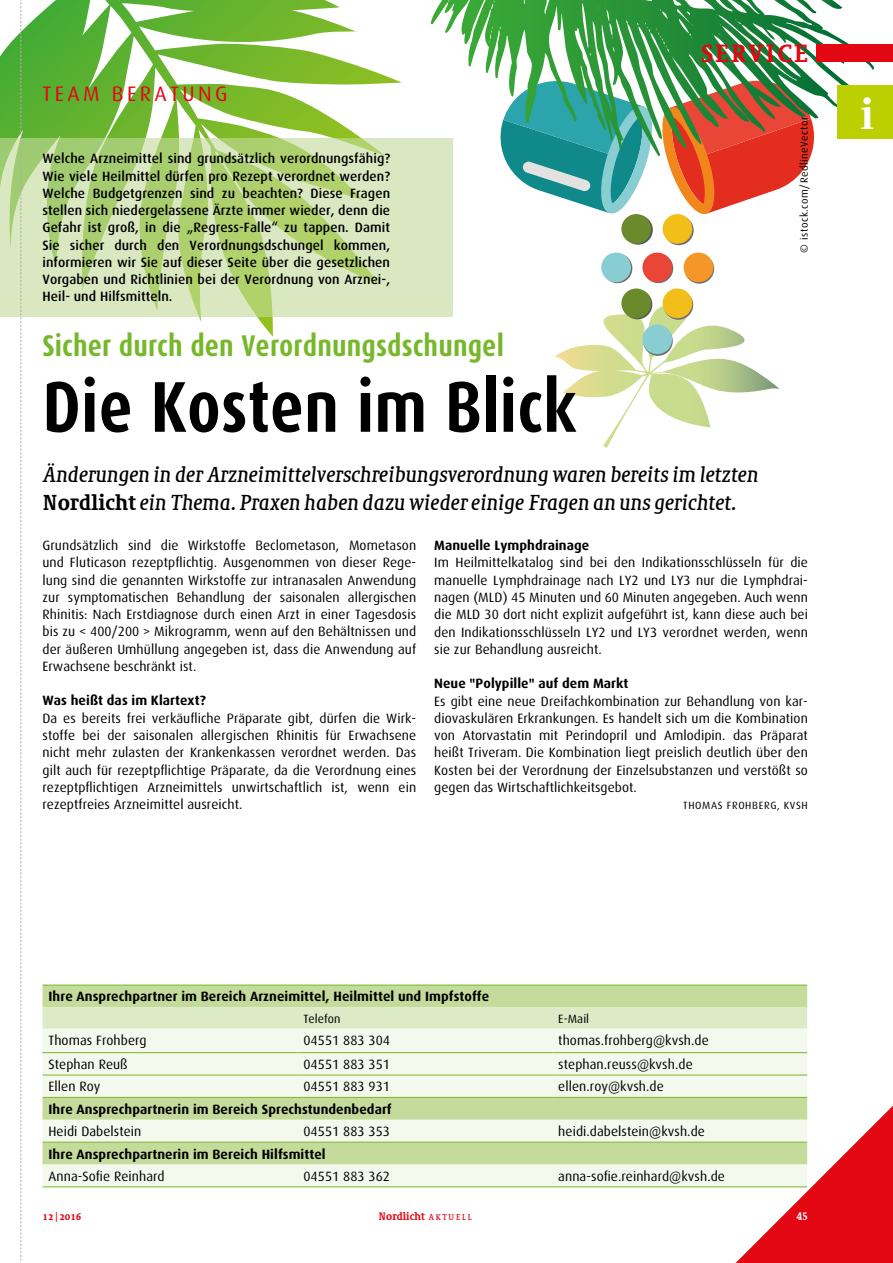
<style>
.page{position:relative;width:893px;height:1263px;background:#fff}
.page>*{position:absolute;margin:0;border:0;box-sizing:border-box;transform-origin:0 0}
.t1{font:700 72px "Dax Condensed";color:#000}
.t2{font:600 45px "Utopia";color:#fff}
.t3{font:700 30px "Dax Condensed";letter-spacing:.005em;color:#76b82a}
.t4{font:24px "Sheriff Roman Bold Caps";color:#e30613}
.t5{font:21px/28.5px "Sheriff Italian";letter-spacing:.005em;color:#000}
.t6{font:21px "Dax OT";color:#e30613}
.t7{font:13.5px/17.2px "Dax OT";letter-spacing:.005em;color:#000;text-align:justify}
.t8{font:500 13.5px/17.2px "Dax OT";letter-spacing:.005em;color:#000;text-align:justify}
.t9{font:700 13.5px "Dax OT";letter-spacing:.005em;color:#000}
.t10{font:12px "Dax OT";letter-spacing:.005em;color:#000}
.t11{font:10.5px "Dax OT";letter-spacing:.05em;color:#000}
.t12{font:700 10.5px "Sheriff";color:#e30613}
.t13{font:10.5px "Sheriff Roman Bold Caps";color:#fff}
.s1{font-family:"Sheriff";font-weight:700}
.s2{font-weight:400;font-size:8.25px}
</style>
<div class="page">
<svg style="left:0;top:0;width:402px;height:337px"></svg>
<svg style="left:555px;top:305px;width:225px;height:143px"></svg>
<svg style="left:664px;top:215px;width:30px;height:30px"></svg>
<svg style="left:643px;top:326px;width:30px;height:30px"></svg>
<svg style="left:663px;top:290px;width:30px;height:30px"></svg>
<svg style="left:684px;top:254px;width:30px;height:30px"></svg>
<svg style="left:644px;top:253px;width:29px;height:30px"></svg>
<svg style="left:623px;top:215px;width:30px;height:30px"></svg>
<svg style="left:603px;top:253px;width:29px;height:30px"></svg>
<div style="left:684px;top:253px;width:29px;height:29px;background:#f49628;border-radius:50%"></div>
<div style="left:642px;top:253px;width:30px;height:29px;background:#e94638;border-radius:50%"></div>
<div style="left:601px;top:253px;width:30px;height:29px;background:#88cdd2;border-radius:50%"></div>
<svg style="left:623px;top:290px;width:29px;height:29px"></svg>
<div style="left:663px;top:288px;width:29px;height:30px;background:#f2be19;border-radius:50%"></div>
<div style="left:621px;top:288px;width:30px;height:30px;background:#6a8a2c;border-radius:50%"></div>
<div style="left:663px;top:214px;width:29px;height:30px;background:#f2be19;border-radius:50%"></div>
<div style="left:621px;top:214px;width:30px;height:30px;background:#6a8a2c;border-radius:50%"></div>
<div style="left:642px;top:324px;width:30px;height:30px;background:#88cdd2;border-radius:50%"></div>
<svg style="left:468px;top:0;width:374px;height:218px"></svg>
<svg style="left:723px;top:1097px;width:170px;height:166px"></svg>
<div style="left:816px;top:45px;width:77px;height:17px;background:#e30613"></div>
<svg style="left:0;top:138px;width:453px;height:179px;background:#c8dea2"></svg>
<div style="left:43px;top:986px;width:764px;height:21px;background:#c4db9b"></div>
<div style="left:43px;top:1007px;width:764px;height:22px;background:#dceac5"></div>
<svg style="left:43px;top:1029px;width:764px;height:157px;background:#e5efd4"></svg>
<hr style="left:43px;top:985px;width:254px;height:1px;background:#76b82a">
<hr style="left:297px;top:985px;width:255px;height:1px;background:#76b82a">
<hr style="left:552px;top:985px;width:255px;height:1px;background:#76b82a">
<hr style="left:43px;top:1052px;width:254px;height:1px;background:#76b82a">
<hr style="left:297px;top:1052px;width:255px;height:1px;background:#76b82a">
<hr style="left:552px;top:1052px;width:255px;height:1px;background:#76b82a">
<hr style="left:43px;top:1075px;width:254px;height:1px;background:#76b82a">
<hr style="left:297px;top:1075px;width:255px;height:1px;background:#76b82a">
<hr style="left:552px;top:1075px;width:255px;height:1px;background:#76b82a">
<hr style="left:43px;top:1097px;width:254px;height:1px;background:#76b82a">
<hr style="left:297px;top:1097px;width:255px;height:1px;background:#76b82a">
<hr style="left:552px;top:1097px;width:255px;height:1px;background:#76b82a">
<hr style="left:43px;top:1142px;width:254px;height:1px;background:#76b82a">
<hr style="left:297px;top:1142px;width:255px;height:1px;background:#76b82a">
<hr style="left:552px;top:1142px;width:255px;height:1px;background:#76b82a">
<hr style="left:43px;top:1186px;width:254px;height:1px;background:#76b82a">
<hr style="left:297px;top:1186px;width:255px;height:1px;background:#76b82a">
<hr style="left:552px;top:1186px;width:255px;height:1px;background:#76b82a">
<svg style="left:21px;top:0;width:1px;height:1263px"></svg>
<div style="left:838px;top:85px;width:55px;height:54px;background:#bccf00"></div>
<h3 class="t6" style="left:43px;top:82px;width:28px">Team</h3>
<h3 class="t6" style="left:112px;top:82px;width:31px">Beratung</h3>
<p class="t8" style="left:43px;top:150px;width:349px">Welche Arzneimittel sind grundsätzlich verordnungsfähig?<br>Wie viele Heilmittel dürfen pro Rezept verordnet werden?<br>Welche Budgetgrenzen sind zu beachten? Diese Fragen stellen sich niedergelassene Ärzte immer wieder, denn die Gefahr ist groß, in die „Regress-Falle“ zu tappen. Damit Sie sicher durch den Verordnungsdschungel kommen, informieren wir Sie auf dieser Seite über die gesetzlichen Vorgaben und Richtlinien bei der Verordnung von Arznei-, Heil- und Hilfsmitteln.</p>
<h3 class="t3" style="left:43px;top:329px;width:463px">Sicher durch den Verordnungsdschungel</h3>
<h1 class="t1" style="left:43px;top:365px;width:535px">Die Kosten im Blick</h1>
<h3 class="t4" style="left:701px;top:39px;width:106px">SERVI CE</h3>
<p class="t11" style="left:798px;top:253px;width:137px;rotate:-90deg">© istock.com/RedlineVector</p>
<h3 class="t5" style="left:43px;top:460px;width:717px">Änderungen in der Arzneimittelverschreibungsverordnung waren bereits im letzten<br><span class="s1">Nordlicht</span> ein Thema. Praxen haben dazu wieder einige Fragen an uns gerichtet.</h3>
<p class="t7" style="left:43px;top:537px;width:375px">Grundsätzlich sind die Wirkstoffe Beclometason, Mometason und Fluticason rezeptpflichtig. Ausgenommen von dieser Rege&shy;lung sind die genannten Wirkstoffe zur intranasalen Anwendung zur symptomatischen Behandlung der saisonalen allergischen Rhinitis: Nach Erstdiagnose durch einen Arzt in einer Tagesdosis bis zu &lt; 400/200 &gt; Mikrogramm, wenn auf den Behältnissen und der äußeren Umhüllung angegeben ist, dass die Anwendung auf Erwachsene beschränkt ist.</p>
<p class="t9" style="left:43px;top:693px;width:165px">Was heißt das im Klartext?</p>
<p class="t7" style="left:43px;top:709px;width:375px">Da es bereits frei verkäufliche Präparate gibt, dürfen die Wirk&shy;stoffe bei der saisonalen allergischen Rhinitis für Erwachsene nicht mehr zulasten der Krankenkassen verordnet werden. Das gilt auch für rezeptpflichtige Präparate, da die Verordnung eines rezeptpflichtigen Arzneimittels unwirtschaftlich ist, wenn ein rezeptfreies Arzneimittel ausreicht.</p>
<p class="t9" style="left:434px;top:538px;width:157px">Manuelle Lymphdrainage</p>
<p class="t7" style="left:434px;top:554px;width:375px">Im Heilmittelkatalog sind bei den Indikationsschlüsseln für die manuelle Lymphdrainage nach LY2 und LY3 nur die Lymphdrai&shy;nagen (MLD) 45 Minuten und 60 Minuten angegeben. Auch wenn die MLD 30 dort nicht explizit aufgeführt ist, kann diese auch bei den Indikationsschlüsseln LY2 und LY3 verordnet werden, wenn sie zur Behandlung ausreicht.</p>
<p class="t9" style="left:434px;top:676px;width:196px">Neue "Polypille" auf dem Markt</p>
<p class="t7" style="left:434px;top:692px;width:375px">Es gibt eine neue Dreifachkombination zur Behandlung von kar&shy;diovaskulären Erkrankungen. Es handelt sich um die Kombination von Atorvastatin mit Perindopril und Amlodipin. das Präparat heißt Triveram. Die Kombination liegt preislich deutlich über den Kosten bei der Verordnung der Einzelsubstanzen und verstößt so gegen das Wirtschaftlichkeitsgebot.</p>
<p class="t11" style="left:683px;top:799px;width:13px">Thomas</p>
<p class="t11" style="left:727px;top:799px;width:13px">Frohberg</p>
<p class="t11" style="left:777px;top:799px;width:32px">, KVSH</p>
<h2 class="t2" style="left:860px;top:88px;width:15px">i</h2>
<p class="t9" style="left:49px;top:989px;width:442px">Ihre Ansprechpartner im Bereich Arzneimittel, Heilmittel und Impfstoffe</p>
<p class="t10" style="left:303px;top:1012px;width:39px">Telefon</p>
<p class="t10" style="left:558px;top:1012px;width:32px">E-Mail</p>
<p class="t7" style="left:49px;top:1032px;width:100px">Thomas Frohberg</p>
<p class="t7" style="left:303px;top:1032px;width:88px">04551 883 304</p>
<p class="t7" style="left:558px;top:1032px;width:152px">thomas.frohberg@kvsh.de</p>
<p class="t7" style="left:49px;top:1056px;width:81px">Stephan Reuß</p>
<p class="t7" style="left:303px;top:1056px;width:88px">04551 883 351</p>
<p class="t7" style="left:558px;top:1056px;width:136px">stephan.reuss@kvsh.de</p>
<p class="t7" style="left:49px;top:1078px;width:53px">Ellen Roy</p>
<p class="t7" style="left:303px;top:1078px;width:88px">04551 883 931</p>
<p class="t7" style="left:558px;top:1078px;width:107px">ellen.roy@kvsh.de</p>
<p class="t9" style="left:49px;top:1101px;width:345px">Ihre Ansprechpartnerin im Bereich Sprechstundenbedarf</p>
<p class="t7" style="left:49px;top:1123px;width:94px">Heidi Dabelstein</p>
<p class="t7" style="left:303px;top:1123px;width:88px">04551 883 353</p>
<p class="t7" style="left:558px;top:1123px;width:148px">heidi.dabelstein@kvsh.de</p>
<p class="t9" style="left:49px;top:1146px;width:279px">Ihre Ansprechpartnerin im Bereich Hilfsmittel</p>
<p class="t7" style="left:49px;top:1168px;width:118px">Anna-Sofie Reinhard</p>
<p class="t7" style="left:303px;top:1168px;width:88px">04551 883 362</p>
<p class="t7" style="left:558px;top:1168px;width:168px">anna-sofie.reinhard@kvsh.de</p>
<p class="t12" style="left:43px;top:1210px;width:40px">12 | 2016</p>
<p class="t12" style="left:379px;top:1210px;width:95px">Nordlicht <span class="s2">AK T UELL</span></p>
<p class="t13" style="left:796px;top:1210px;width:13px">45</p>
</div>
